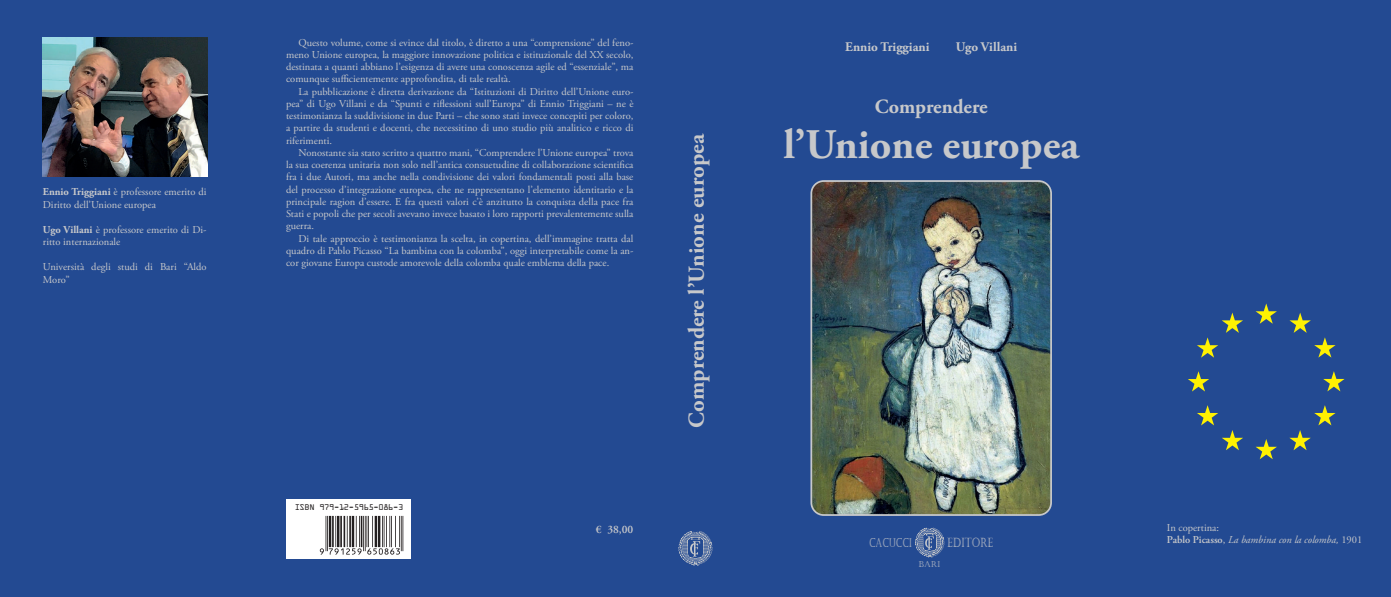
<style>
.page{position:relative;width:1391px;height:597px;background:#fff}
.page>*{position:absolute;margin:0;border:0;box-sizing:border-box;transform-origin:0 0}
.t1{font:700 42px "Adobe Garamond Pro";color:#c7c8ca}
.t2{font:700 22.75px "Adobe Garamond Pro";color:#c7c8ca}
.t3{font:700 20.12px "Adobe Garamond Pro";color:#c7c8ca}
.t4{font:700 13.12px "Adobe Garamond Pro";color:#c7c8ca}
.t5{font:13.04px "Castellar";color:#c7c8ca;scale:.74 1}
.t6{font:12.42px "Castellar";color:#c7c8ca;scale:.67 1}
.t7{font:600 11.38px "Adobe Garamond Pro";color:#c7c8ca}
.t8{font:10.5px/12.2px "Adobe Garamond Pro";color:#c7c8ca;text-align:justify}
.t9{font:italic 10.5px/12.6px "Adobe Garamond Pro";color:#c7c8ca}
.t10{font:8.75px "OCRA Extended";letter-spacing:-.03em;color:#231f20}
.t11{font:8.22px "Castellar";color:#c7c8ca}
.s1{font-weight:700}
.s2{font-style:normal}
.s3{font-weight:600;font-style:normal}
</style>
<div class="page">
<div style="left:0;top:0;width:1390px;height:597px;background:#234a92"></div>
<img style="left:813px;top:183px;width:236px;height:330px">
<div style="left:810px;top:180px;width:242px;height:336px;border:2px solid #c7c8ca;border-radius:12px"></div>
<svg style="left:915px;top:528px;width:29px;height:29px"></svg>
<svg style="left:678px;top:531px;width:34px;height:35px"></svg>
<img style="left:42px;top:38px;width:165px;height:139px">
<div style="left:286px;top:499px;width:124px;height:60px;background:#fff"></div>
<svg style="left:1255px;top:303px;width:21px;height:21px"></svg>
<svg style="left:1197px;top:312px;width:46px;height:46px"></svg>
<svg style="left:1188px;top:371px;width:21px;height:20px"></svg>
<svg style="left:1197px;top:405px;width:46px;height:45px"></svg>
<svg style="left:1255px;top:439px;width:21px;height:20px"></svg>
<svg style="left:1289px;top:405px;width:46px;height:45px"></svg>
<svg style="left:1323px;top:371px;width:21px;height:20px"></svg>
<svg style="left:1289px;top:312px;width:46px;height:45px"></svg>
<hr style="left:402px;top:516px;width:1px;height:35px;background:#231f20">
<hr style="left:401px;top:516px;width:1px;height:35px;background:#231f20">
<hr style="left:399px;top:516px;width:1px;height:31px;background:#231f20">
<hr style="left:395px;top:516px;width:1px;height:31px;background:#231f20">
<hr style="left:391px;top:516px;width:1px;height:31px;background:#231f20">
<hr style="left:389px;top:516px;width:1px;height:31px;background:#231f20">
<hr style="left:386px;top:516px;width:1px;height:31px;background:#231f20">
<hr style="left:384px;top:516px;width:1px;height:31px;background:#231f20">
<hr style="left:382px;top:516px;width:1px;height:31px;background:#231f20">
<hr style="left:378px;top:516px;width:2px;height:31px;background:#231f20">
<hr style="left:375px;top:516px;width:2px;height:31px;background:#231f20">
<hr style="left:372px;top:516px;width:1px;height:31px;background:#231f20">
<hr style="left:368px;top:516px;width:1px;height:31px;background:#231f20">
<hr style="left:366px;top:516px;width:1px;height:31px;background:#231f20">
<hr style="left:365px;top:516px;width:1px;height:35px;background:#231f20">
<hr style="left:363px;top:516px;width:1px;height:35px;background:#231f20">
<hr style="left:361px;top:516px;width:1px;height:31px;background:#231f20">
<hr style="left:359px;top:516px;width:1px;height:31px;background:#231f20">
<hr style="left:356px;top:516px;width:1px;height:31px;background:#231f20">
<hr style="left:352px;top:516px;width:2px;height:31px;background:#231f20">
<hr style="left:349px;top:516px;width:2px;height:31px;background:#231f20">
<hr style="left:347px;top:516px;width:1px;height:31px;background:#231f20">
<hr style="left:343px;top:516px;width:2px;height:31px;background:#231f20">
<hr style="left:340px;top:516px;width:2px;height:31px;background:#231f20">
<hr style="left:337px;top:516px;width:2px;height:31px;background:#231f20">
<hr style="left:335px;top:516px;width:1px;height:31px;background:#231f20">
<hr style="left:332px;top:516px;width:2px;height:31px;background:#231f20">
<hr style="left:329px;top:516px;width:2px;height:31px;background:#231f20">
<hr style="left:327px;top:516px;width:1px;height:35px;background:#231f20">
<hr style="left:325px;top:516px;width:1px;height:35px;background:#231f20">
<svg style="left:320px;top:548px;width:80px;height:6px"></svg>
<p class="t8" style="left:43px;top:186px;width:165px;line-height:12.6px"><span class="s1">Ennio Triggiani</span> è professore emerito di<br>Diritto dell’Unione europea</p>
<p class="t8" style="left:43px;top:223px;width:165px;line-height:12.6px"><span class="s1">Ugo Villani</span> è professore emerito di Di&shy;ritto internazionale</p>
<p class="t8" style="left:43px;top:261px;width:165px;line-height:12.6px">Università degli studi di Bari “Aldo<br>Moro”</p>
<p class="t8" style="left:286px;top:36px;width:349px;text-indent:12px">Questo volume, come si evince dal titolo, è diretto a una “comprensione” del feno&shy;meno Unione europea, la maggiore innovazione politica e istituzionale del XX secolo, destinata a quanti abbiano l’esigenza di avere una conoscenza agile ed “essenziale”, ma comunque sufficientemente approfondita, di tale realtà.</p>
<p class="t8" style="left:286px;top:85px;width:349px;text-indent:12px">La pubblicazione è diretta derivazione da “Istituzioni di Diritto dell’Unione euro&shy;pea” di Ugo Villani e da “Spunti e riflessioni sull’Europa” di Ennio Triggiani – ne è testimonianza la suddivisione in due Parti – che sono stati invece concepiti per coloro, a partire da studenti e docenti, che necessitino di uno studio più analitico e ricco di riferimenti.</p>
<p class="t8" style="left:286px;top:147px;width:349px;text-indent:12px">Nonostante sia stato scritto a quattro mani, “Comprendere l’Unione europea” trova la sua coerenza unitaria non solo nell’antica consuetudine di collaborazione scientifica fra i due Autori, ma anche nella condivisione dei valori fondamentali posti alla base del processo d’integrazione europea, che ne rappresentano l’elemento identitario e la principale ragion d’essere. E fra questi valori c’è anzitutto la conquista della pace fra Stati e popoli che per secoli avevano invece basato i loro rapporti prevalentemente sulla guerra.</p>
<p class="t8" style="left:286px;top:232px;width:349px;text-indent:12px">Di tale approccio è testimonianza la scelta, in copertina, dell’immagine tratta dal quadro di Pablo Picasso “La bambina con la colomba”, oggi interpretabile come la an&shy;cor giovane Europa custode amorevole della colomba quale emblema della pace.</p>
<p class="t10" style="left:295px;top:502px;width:110px">ISBN 979-12-5965-086-3</p>
<p class="t7" style="left:595px;top:523px;width:39px">€ 38,00</p>
<h2 class="t2" style="left:683px;top:427px;width:295px;rotate:-90deg">Comprendere l’Unione europea</h2>
<p class="t4" style="left:845px;top:39px;width:86px">Ennio Triggiani</p>
<p class="t4" style="left:955px;top:39px;width:63px">Ugo Villani</p>
<h3 class="t3" style="left:874px;top:94px;width:114px">Comprendere</h3>
<h1 class="t1" style="left:783px;top:120px;width:297px">l’Unione europea</h1>
<p class="t6" style="left:869px;top:535px;width:65px">CACUCCI</p>
<p class="t5" style="left:947px;top:535px;width:63px">EDITORE</p>
<p class="t11" style="left:918px;top:559px;width:23px">BARI</p>
<p class="t9" style="left:1166px;top:521px;width:197px"><span class="s2">In copertina:<br></span><span class="s3">Pablo Picasso</span><span class="s2">,</span> La bambina con la colomba, <span class="s2">1901</span></p>
</div>
